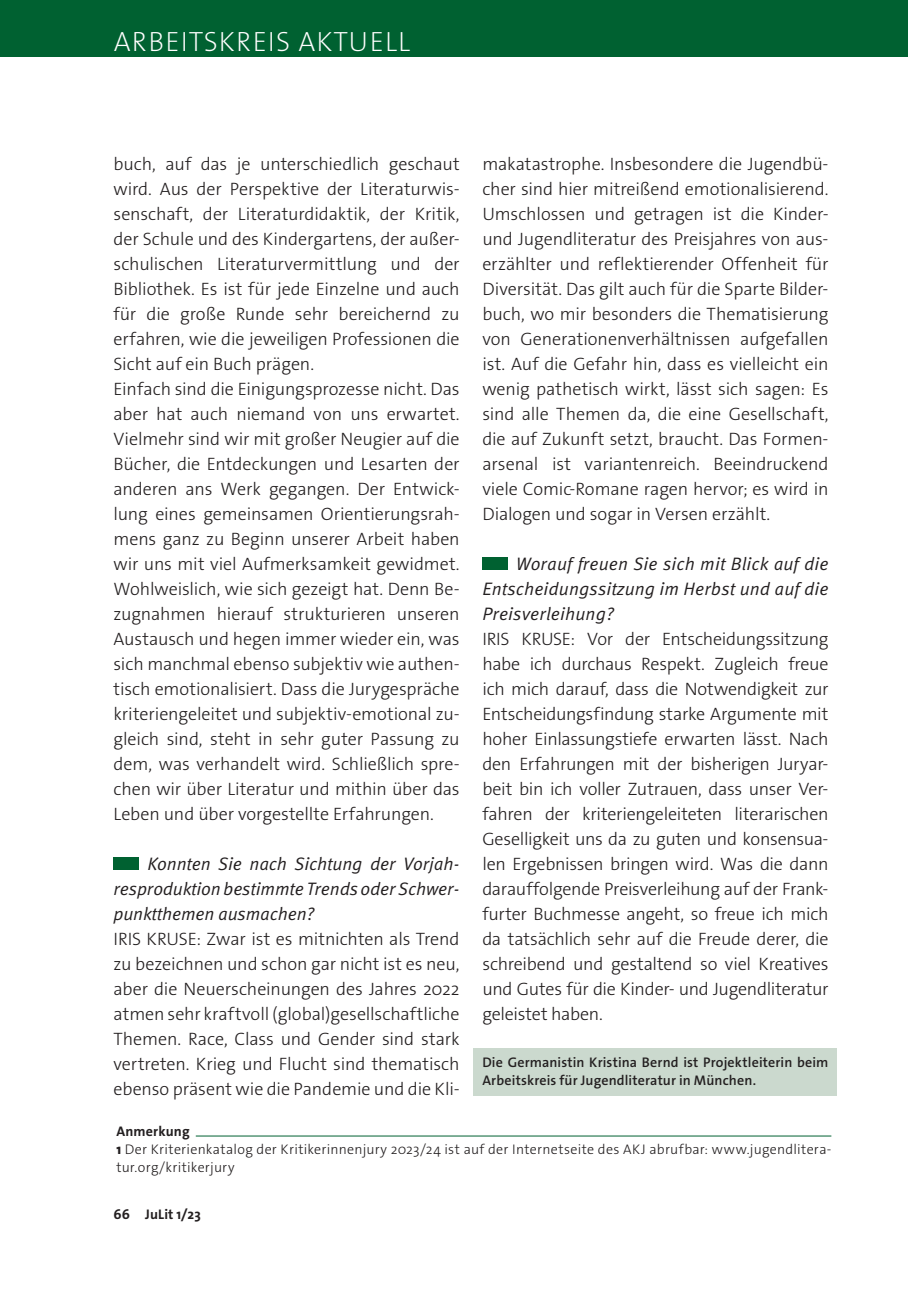
<style>
.page{position:relative;width:908px;height:1304px;background:#fff}
.page>*{position:absolute;margin:0;border:0;box-sizing:border-box;transform-origin:0 0}
.t1{font:200 28px "The Sans Os F";letter-spacing:.04em;color:#fff}
.t2{font:300 18px/25px "The Sans Os F";letter-spacing:-.005em;color:#231f20;text-align:justify}
.t3{font:18px/25px "Meta OT Norm Ita";letter-spacing:-.005em;color:#231f20;text-align:justify}
.t4{font:300 14px/18px "The Sans Os F";letter-spacing:.02em;color:#231f20}
.t5{font:600 14px/18px "The Sans Os F";letter-spacing:.01em;color:#231f20}
.t6{font:700 14px "The Sans Os F";letter-spacing:.015em;color:#231f20}
.s1{font-weight:700}
.s2{font-weight:800}
</style>
<div class="page">
<div style="left:0;top:0;width:907px;height:57px;background:#006131"></div>
<div style="left:482px;top:557px;width:25px;height:13px;background:#006131"></div>
<div style="left:113px;top:857px;width:26px;height:13px;background:#006131"></div>
<div style="left:473px;top:1048px;width:363px;height:47px;background:#cbd9ce"></div>
<hr style="left:196px;top:1135px;width:635px;height:1px;background:#006131">
<h1 class="t1" style="left:114px;top:24px;width:298px">ARBEITSKREIS AKTUELL</h1>
<p class="t2" style="left:113px;top:152px;width:347px;text-align:left">buch, auf das je unterschiedlich geschaut wird. Aus der Perspektive der Literaturwis&shy;senschaft, der Literaturdidaktik, der Kritik, der Schule und des Kindergartens, der außer&shy;schulischen Literaturvermittlung und der Bibliothek. Es ist für jede Einzelne und auch für die große Runde sehr bereichernd zu erfahren, wie die jeweiligen Professionen die Sicht auf ein Buch prägen.<br>Einfach sind die Einigungsprozesse nicht. Das aber hat auch niemand von uns erwartet.<br>Vielmehr sind wir mit großer Neugier auf die Bücher, die Entdeckungen und Lesarten der anderen ans Werk gegangen. Der Entwick&shy;lung eines gemeinsamen Orientierungsrah&shy;mens ganz zu Beginn unserer Arbeit haben wir uns mit viel Aufmerksamkeit gewidmet.<br>Wohlweislich, wie sich gezeigt hat. Denn Be&shy;zugnahmen hierauf strukturieren unseren Austausch und hegen immer wieder ein, was sich manchmal ebenso subjektiv wie authen&shy;tisch emotionalisiert. Dass die Jurygespräche kriteriengeleitet und subjektiv-emotional zu&shy;gleich sind, steht in sehr guter Passung zu dem, was verhandelt wird. Schließlich spre&shy;chen wir über Literatur und mithin über das Leben und über vorgestellte Erfahrungen.</p>
<p class="t3" style="left:113px;top:852px;width:347px;text-indent:34px">Konnten Sie nach Sichtung der Vorjah&shy;resproduktion bestimmte Trends oder Schwer&shy;punktthemen ausmachen?</p>
<p class="t2" style="left:113px;top:927px;width:347px">IRIS KRUSE: Zwar ist es mitnichten als Trend zu bezeichnen und schon gar nicht ist es neu, aber die Neuerscheinungen des Jahres 2022 atmen sehr kraftvoll (global)gesellschaftliche Themen. Race, Class und Gender sind stark vertreten. Krieg und Flucht sind thematisch ebenso präsent wie die Pandemie und die Kli-</p>
<p class="t2" style="left:482px;top:152px;width:347px">makatastrophe. Insbesondere die Jugendbü&shy;cher sind hier mitreißend emotionalisierend.<br>Umschlossen und getragen ist die Kinder&shy;und Jugendliteratur des Preisjahres von aus&shy;erzählter und reflektierender Offenheit für Diversität. Das gilt auch für die Sparte Bilder&shy;buch, wo mir besonders die Thematisierung von Generationenverhältnissen aufgefallen ist. Auf die Gefahr hin, dass es vielleicht ein wenig pathetisch wirkt, lässt sich sagen: Es sind alle Themen da, die eine Gesellschaft, die auf Zukunft setzt, braucht. Das Formen&shy;arsenal ist variantenreich. Beeindruckend viele Comic-Romane ragen hervor; es wird in Dialogen und sogar in Versen erzählt.</p>
<p class="t3" style="left:482px;top:552px;width:347px;text-indent:34px">Worauf freuen Sie sich mit Blick auf die Entscheidungssitzung im Herbst und auf die Preisverleihung?</p>
<p class="t2" style="left:482px;top:627px;width:347px">IRIS KRUSE: Vor der Entscheidungssitzung habe ich durchaus Respekt. Zugleich freue ich mich darauf, dass die Notwendigkeit zur Entscheidungsfindung starke Argumente mit hoher Einlassungstiefe erwarten lässt. Nach den Erfahrungen mit der bisherigen Juryar&shy;beit bin ich voller Zutrauen, dass unser Ver&shy;fahren der kriteriengeleiteten literarischen Geselligkeit uns da zu guten und konsensua&shy;len Ergebnissen bringen wird. Was die dann darauffolgende Preisverleihung auf der Frank&shy;furter Buchmesse angeht, so freue ich mich da tatsächlich sehr auf die Freude derer, die schreibend und gestaltend so viel Kreatives und Gutes für die Kinder- und Jugendliteratur geleistet haben.</p>
<p class="t5" style="left:482px;top:1054px;width:347px">Die Germanistin Kristina Bernd ist Projektleiterin beim<br>Arbeitskreis für Jugendliteratur in München.</p>
<p class="t4" style="left:116px;top:1122px;width:716px"><span class="s1">Anmerkung<br></span><span class="s2">1</span> Der Kriterienkatalog der Kritikerinnenjury 2023/24 ist auf der Internetseite des AKJ abrufbar: www.jugendlitera&shy;tur.org/kritikerjury</p>
<p class="t6" style="left:113px;top:1205px;width:89px">66 JuLit 1/23</p>
</div>
